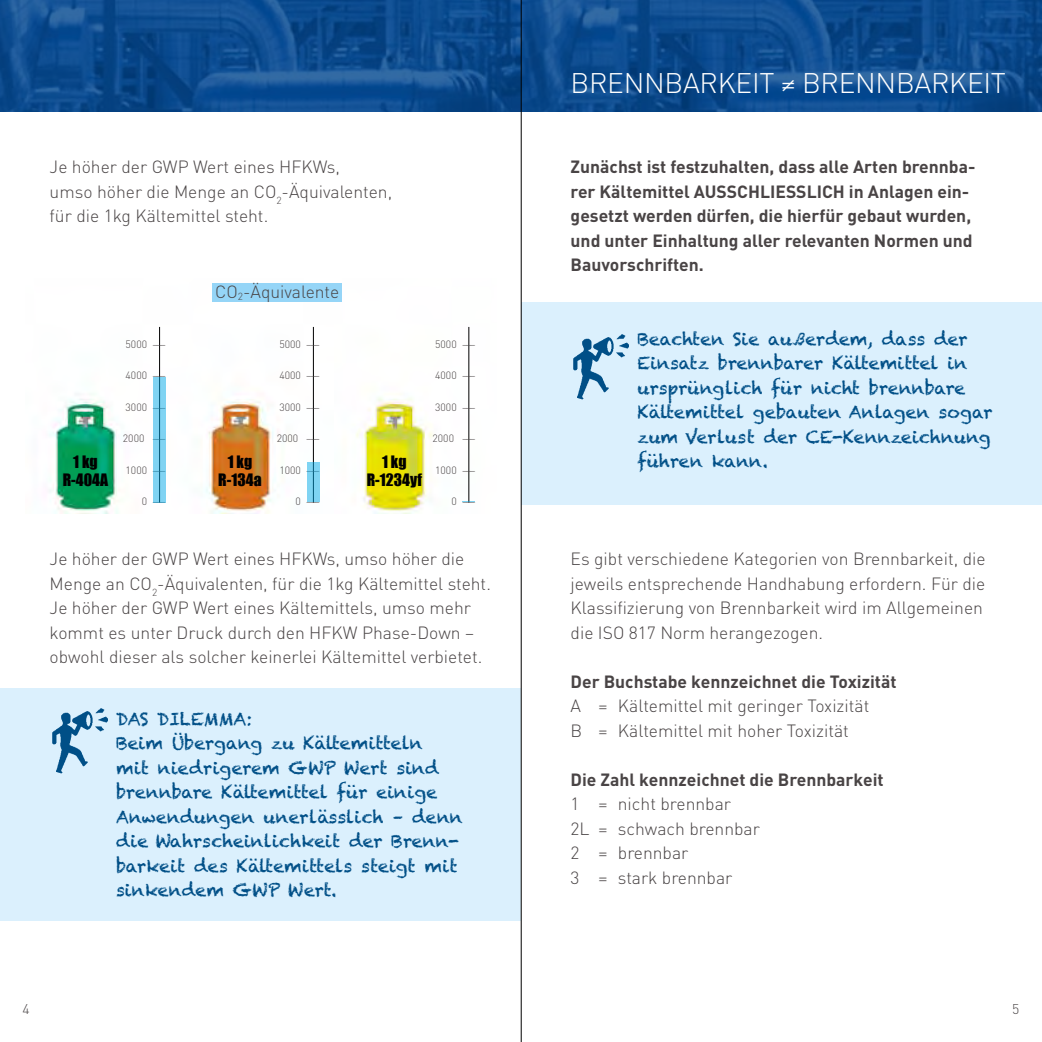
<style>
.page{position:relative;width:1042px;height:1042px;background:#fff}
.page>*{position:absolute;margin:0;border:0;box-sizing:border-box;transform-origin:0 0}
.t1{font:300 28px "DIN";letter-spacing:-.01em;color:#fff}
.t2{font:300 17.5px/24.5px "DIN";color:#494445}
.t3{font:17.5px/24.5px "Chalkduster";color:#004f87}
.t4{font:700 17.5px/24.5px "DIN";color:#494445}
.t5{font:15.75px/18.9px "Impact";color:#000;text-align:center}
.t6{font:300 14px "DIN";color:#494445}
.t7{font:300 10.5px "DIN";color:#494445}
</style>
<div class="page">
<div style="left:0;top:688px;width:521px;height:232px;background:#dbf0fd"></div>
<img style="left:49px;top:283px;width:286px;height:230px">
<img style="left:335px;top:283px;width:135px;height:230px">
<div style="left:213px;top:284px;width:129px;height:18px;background:#95d5f7"></div>
<hr style="left:159px;top:327px;width:1px;height:175px;background:#000">
<svg style="left:153px;top:377px;width:12px;height:125px"></svg>
<hr style="left:468px;top:327px;width:1px;height:175px;background:#000">
<svg style="left:463px;top:501px;width:12px;height:1px"></svg>
<hr style="left:313px;top:327px;width:1px;height:175px;background:#000">
<svg style="left:307px;top:462px;width:12px;height:40px"></svg>
<svg style="left:0;top:0;width:521px;height:111px;background:#0e4c8e"></svg>
<img style="left:52px;top:708px;width:56px;height:66px">
<div style="left:521px;top:302px;width:521px;height:202px;background:#dbf0fd"></div>
<svg style="left:522px;top:0;width:520px;height:111px;background:#0e4c8e"></svg>
<img style="left:573px;top:334px;width:56px;height:66px">
<hr style="left:521px;top:0;width:1px;height:1042px;background:#000">
<p class="t2" style="left:50px;top:155px;width:344px">Je höher der GWP Wert eines HFKWs,<br>umso höher die Menge an CO<sub>2</sub>-Äquivalenten, für die 1kg Kältemittel steht.</p>
<p class="t2" style="left:215px;top:279px;width:126px">CO<sub>2</sub>-Äquivalente</p>
<p class="t7" style="left:126px;top:337px;width:42px">5000 –––</p>
<p class="t7" style="left:126px;top:369px;width:42px">4000 –––</p>
<p class="t7" style="left:126px;top:400px;width:42px">3000 –––</p>
<p class="t7" style="left:123px;top:432px;width:45px">2000 –––</p>
<p class="t7" style="left:126px;top:463px;width:42px">1000 –––</p>
<p class="t7" style="left:142px;top:495px;width:26px">0 –––</p>
<p class="t7" style="left:279px;top:337px;width:42px">5000 –––</p>
<p class="t7" style="left:279px;top:369px;width:42px">4000 –––</p>
<p class="t7" style="left:279px;top:400px;width:42px">3000 –––</p>
<p class="t7" style="left:277px;top:432px;width:45px">2000 –––</p>
<p class="t7" style="left:279px;top:463px;width:42px">1000 –––</p>
<p class="t7" style="left:296px;top:495px;width:26px">0 –––</p>
<p class="t5" style="left:63px;top:451px;width:47px">1 kg<br>R-404A</p>
<p class="t5" style="left:218px;top:451px;width:45px">1 kg<br>R-134a</p>
<p class="t5" style="left:367px;top:451px;width:57px">1 kg<br>R-1234yf</p>
<p class="t7" style="left:435px;top:337px;width:42px">5000 –––</p>
<p class="t7" style="left:435px;top:369px;width:42px">4000 –––</p>
<p class="t7" style="left:435px;top:400px;width:42px">3000 –––</p>
<p class="t7" style="left:432px;top:432px;width:45px">2000 –––</p>
<p class="t7" style="left:435px;top:463px;width:42px">1000 –––</p>
<p class="t7" style="left:451px;top:495px;width:26px">0 –––</p>
<p class="t2" style="left:50px;top:547px;width:443px">Je höher der GWP Wert eines HFKWs, umso höher die Menge an CO<sub>2</sub>-Äquivalenten, für die 1kg Kältemittel steht.<br>Je höher der GWP Wert eines Kältemittels, umso mehr kommt es unter Druck durch den HFKW Phase-Down – obwohl dieser als solcher keinerlei Kältemittel verbietet.</p>
<p class="t3" style="left:116px;top:706px;width:348px">DAS dilemma:<br>Beim Übergang zu Kältemitteln<br>mit niedrigerem GWP Wert sind brennbare Kältemittel für einige<br>Anwendungen unerlässlich – denn die Wahrscheinlichkeit der Brenn&shy;barkeit des Kältemittels steigt mit sinkendem GWP Wert.</p>
<h1 class="t1" style="left:570px;top:66px;width:437px">BRENNBARKEIT ≠ BRENNBARKEIT</h1>
<p class="t4" style="left:570px;top:154px;width:406px">Zunächst ist festzuhalten, dass alle Arten brennba&shy;rer Kältemittel AUSSCHLIESSLICH in Anlagen ein&shy;gesetzt werden dürfen, die hierfür gebaut wurden, und unter Einhaltung aller relevanten Normen und Bauvorschriften.</p>
<p class="t3" style="left:637px;top:326px;width:357px">Beachten Sie außerdem, dass der<br>Einsatz brennbarer Kältemittel in ursprünglich für nicht brennbare<br>Kältemittel gebauten Anlagen sogar zum Verlust der CE-Kennzeichnung führen kann.</p>
<p class="t2" style="left:570px;top:547px;width:416px">Es gibt verschiedene Kategorien von Brennbarkeit, die jeweils entsprechende Handhabung erfordern. Für die Klassifizierung von Brennbarkeit wird im Allgemeinen die ISO 817 Norm herangezogen.</p>
<p class="t4" style="left:570px;top:668px;width:327px">Der Buchstabe kennzeichnet die Toxizität</p>
<p class="t2" style="left:570px;top:694px;width:300px">A = Kältemittel mit geringer Toxizität<br>B = Kältemittel mit hoher Toxizität</p>
<p class="t4" style="left:570px;top:766px;width:315px">Die Zahl kennzeichnet die Brennbarkeit</p>
<p class="t2" style="left:570px;top:792px;width:191px">1 = nicht brennbar<br>2L = schwach brennbar<br>2 = brennbar<br>3 = stark brennbar</p>
<p class="t6" style="left:23px;top:1000px;width:9px">4</p>
<p class="t6" style="left:1012px;top:1000px;width:9px">5</p>
</div>
